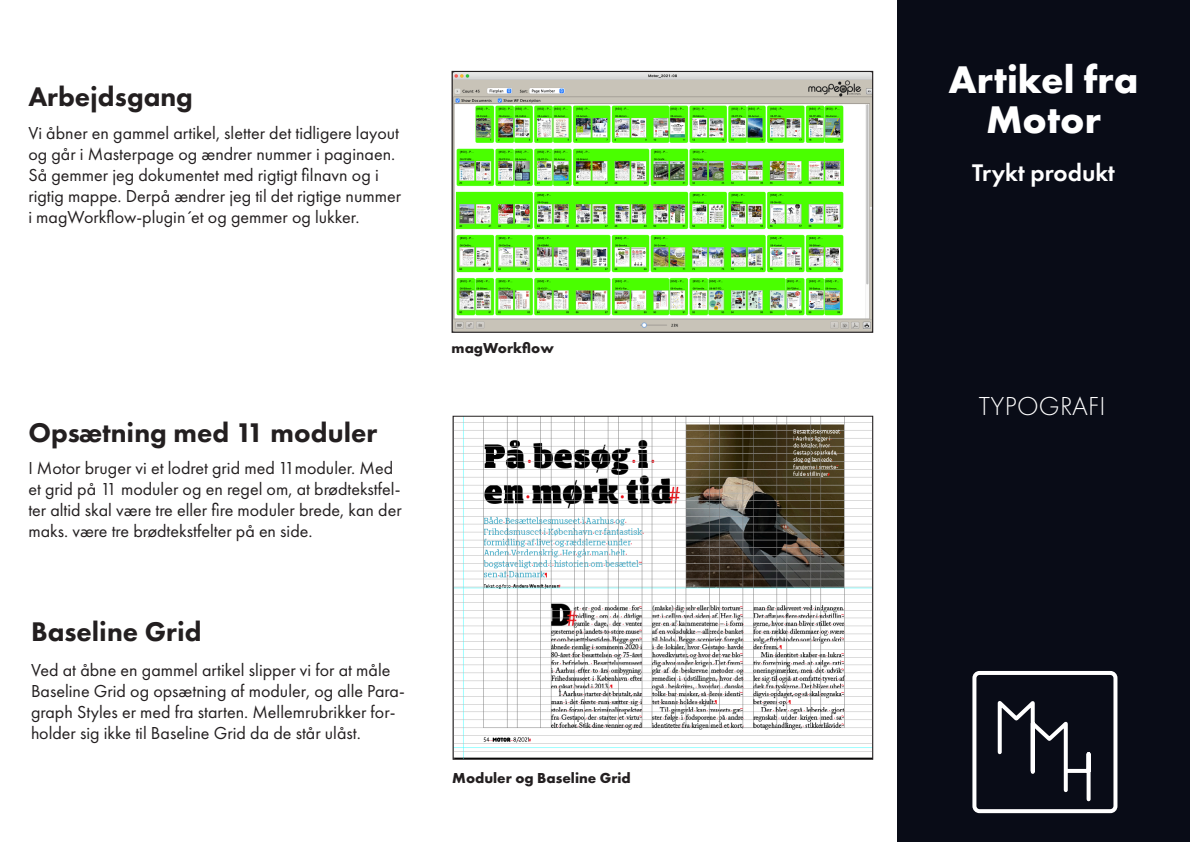
<style>
.page{position:relative;width:1191px;height:842px;background:#fff}
.page>*{position:absolute;margin:0;border:0;box-sizing:border-box;transform-origin:0 0}
.Hvid_rubrik{font:700 40px/40px "Futura PT";color:#fff;text-align:center}
.rigtig_rubrik{font:800 28px "Futura PT";color:#231f20}
.emne{font:300 27px "Futura PT";letter-spacing:.01em;color:#fff}
.produkt{font:600 25px "Futura PT";color:#fff}
.brød{font:18px/21px "Futura PT";color:#231f20}
.billedetekst{font:700 15px "Futura PT";color:#231f20}
</style>
<div class="page">
<img style="left:453px;top:73px;width:418px;height:258px">
<div style="left:451px;top:71px;width:422px;height:262px;border:1px solid #231f20"></div>
<img style="left:454px;top:418px;width:417px;height:340px">
<div style="left:452px;top:416px;width:421px;height:344px;border:1px solid #231f20"></div>
<div style="left:897px;top:0;width:292px;height:842px;background:#090c17"></div>
<div style="left:972px;top:671px;width:145px;height:142px;border:4px solid #fff;border-radius:5px"></div>
<svg style="left:997px;top:701px;width:94px;height:101px"></svg>
<p class="rigtig_rubrik" style="left:28px;top:80px;width:166px">Arbejdsgang</p>
<p class="brød" style="left:28px;top:123px;width:374px">Vi åbner en gammel artikel, sletter det tidligere layout og går i Masterpage og ændrer nummer i paginaen.<br>Så gemmer jeg dokumentet med rigtigt filnavn og i rigtig mappe. Derpå ændrer jeg til det rigtige nummer i magWorkflow-plugin´et og gemmer og lukker.</p>
<p class="rigtig_rubrik" style="left:28px;top:415px;width:350px">Opsætning med 11 moduler</p>
<p class="brød" style="left:28px;top:458px;width:375px">I Motor bruger vi et lodret grid med 11moduler. Med et grid på 11 moduler og en regel om, at brødtekstfel&shy;ter altid skal være tre eller fire moduler brede, kan der maks. være tre brødtekstfelter på en side.</p>
<p class="rigtig_rubrik" style="left:31px;top:614px;width:172px">Baseline Grid</p>
<p class="brød" style="left:31px;top:659px;width:375px">Ved at åbne en gammel artikel slipper vi for at måle Baseline Grid og opsætning af moduler, og alle Para&shy;graph Styles er med fra starten. Mellemrubrikker for&shy;holder sig ikke til Baseline Grid da de står ulåst.</p>
<p class="billedetekst" style="left:451px;top:339px;width:104px">magWorkflow</p>
<p class="billedetekst" style="left:452px;top:768px;width:180px">Moduler og Baseline Grid</p>
<p class="Hvid_rubrik" style="left:948px;top:59px;width:191px">Artikel fra<br>Motor</p>
<p class="produkt" style="left:972px;top:157px;width:144px">Trykt produkt</p>
<p class="emne" style="left:978px;top:390px;width:128px">TYPOGRAFI</p>
</div>
